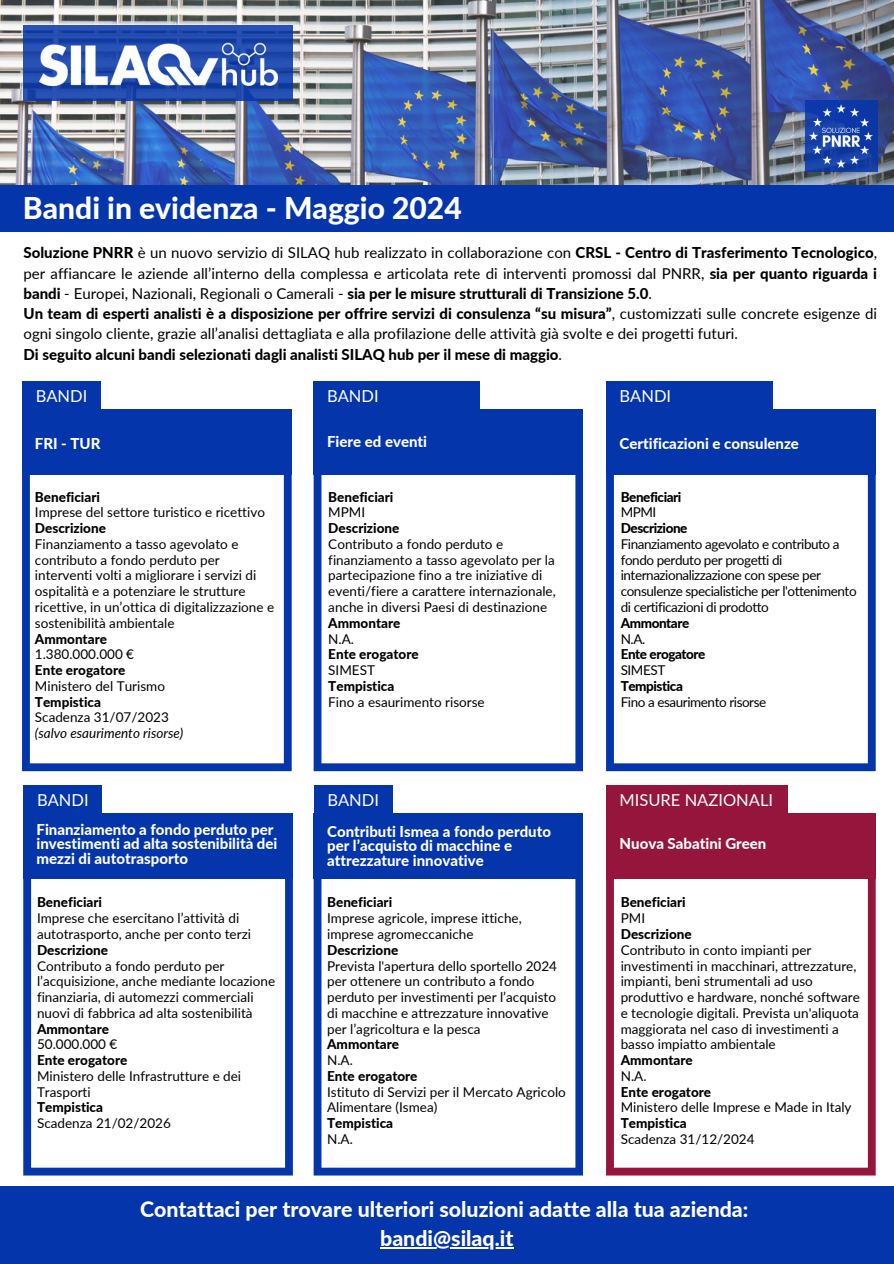
<style>
.page{position:relative;width:894px;height:1264px;background:#fff}
.page>*{position:absolute;margin:0;border:0;box-sizing:border-box;transform-origin:0 0}
.t1{font:800 30px "Lato";color:#fff}
.t2{font:800 21.3px "Lato";color:#fff}
.t3{font:16.5px "Lato";color:#fff}
.t4{font:15px/20.2px "Lato";color:#000}
.t5{font:800 15px/14.7px "Lato";color:#fff}
.t6{font:13.5px/15.8px "Lato";color:#000}
.t7{font:800 13.5px "Lato";color:#000}
.t8{font:13.5px/15.8px "Lato";letter-spacing:-.03em;color:#000}
.t9{font:800 13.5px "Lato";letter-spacing:-.03em;color:#000}
.t10{font:italic 13.5px "Lato";color:#000}
.s1{font-weight:800}
</style>
<div class="page">
<img style="left:0;top:0;width:893px;height:185px">
<div style="left:804px;top:100px;width:72px;height:71px;background:linear-gradient(to right,#113da9,#0c38a1)"></div>
<img style="left:809px;top:104px;width:63px;height:64px">
<div style="left:0;top:185px;width:893px;height:47px;background:#0435ab"></div>
<div style="left:0;top:1186px;width:893px;height:77px;background:#0435ab"></div>
<svg style="left:23px;top:25px;width:270px;height:75px;background:#204aad"></svg>
<img style="left:39px;top:39px;width:238px;height:47px">
<hr style="left:380px;top:1247px;width:133px;height:1px;background:#fff">
<div style="left:23px;top:785px;width:79px;height:33px;background:#0435ab"></div>
<div style="left:23px;top:813px;width:270px;height:66px;background:#0435ab"></div>
<svg style="left:23px;top:879px;width:270px;height:296px"></svg>
<div style="left:606px;top:813px;width:269px;height:66px;background:#95153c"></div>
<svg style="left:606px;top:879px;width:269px;height:296px"></svg>
<div style="left:606px;top:785px;width:181px;height:33px;background:#95153c"></div>
<div style="left:22px;top:381px;width:79px;height:33px;background:#0435ab"></div>
<div style="left:22px;top:409px;width:269px;height:65px;background:#0435ab"></div>
<svg style="left:22px;top:474px;width:269px;height:297px"></svg>
<div style="left:313px;top:409px;width:270px;height:65px;background:#0435ab"></div>
<svg style="left:313px;top:474px;width:270px;height:297px"></svg>
<div style="left:606px;top:409px;width:269px;height:65px;background:#0435ab"></div>
<svg style="left:606px;top:474px;width:269px;height:297px"></svg>
<div style="left:313px;top:381px;width:167px;height:33px;background:#0435ab"></div>
<div style="left:606px;top:381px;width:166px;height:33px;background:#0435ab"></div>
<div style="left:314px;top:785px;width:78px;height:33px;background:#0435ab"></div>
<div style="left:313px;top:813px;width:270px;height:66px;background:#0435ab"></div>
<svg style="left:313px;top:879px;width:270px;height:296px"></svg>
<p class="t1" style="left:23px;top:190px;width:440px">Bandi in evidenza - Maggio 2024</p>
<h1 class="t4" style="left:23px;top:242px;width:854px"><span class="s1">Soluzione PNRR</span> è un nuovo servizio di SILAQ hub realizzato in collaborazione con <span class="s1">CRSL - Centro di Trasferimento Tecnologico</span>, per affiancare le aziende all’interno della complessa e articolata rete di interventi promossi dal PNRR, <span class="s1">sia per quanto riguarda i bandi</span> - Europei, Nazionali, Regionali o Camerali - <span class="s1">sia per le misure strutturali di Transizione 5.0</span>.<br><span class="s1">Un team di esperti analisti è a disposizione per offrire servizi di consulenza “su misura”</span>, customizzati sulle concrete esigenze di ogni singolo cliente, grazie all’analisi dettagliata e alla profilazione delle attività già svolte e dei progetti futuri.<br><span class="s1">Di seguito alcuni bandi selezionati dagli analisti SILAQ hub per il mese di maggio</span>.</h1>
<h4 class="t3" style="left:36px;top:385px;width:53px">BANDI</h4>
<p class="t3" style="left:327px;top:385px;width:53px">BANDI</p>
<h4 class="t3" style="left:619px;top:385px;width:53px">BANDI</h4>
<h4 class="t5" style="left:35px;top:436px;width:67px">FRI - TUR</h4>
<p class="t5" style="left:327px;top:434px;width:101px">Fiere ed eventi</p>
<p class="t5" style="left:619px;top:436px;width:181px">Certificazioni e consulenze</p>
<h5 class="t7" style="left:35px;top:488px;width:67px">Beneficiari</h5>
<p class="t6" style="left:35px;top:504px;width:231px">Imprese del settore turistico e ricettivo</p>
<p class="t7" style="left:35px;top:520px;width:73px">Descrizione</p>
<p class="t6" style="left:35px;top:536px;width:241px">Finanziamento a tasso agevolato e contributo a fondo perduto per interventi volti a migliorare i servizi di ospitalità e a potenziare le strutture ricettive, in un’ottica di digitalizzazione e sostenibilità ambientale</p>
<p class="t7" style="left:35px;top:630px;width:74px">Ammontare</p>
<p class="t6" style="left:35px;top:646px;width:101px">1.380.000.000 €</p>
<p class="t7" style="left:35px;top:661px;width:92px">Ente erogatore</p>
<p class="t6" style="left:35px;top:677px;width:131px">Ministero del Turismo</p>
<p class="t7" style="left:35px;top:693px;width:68px">Tempistica</p>
<p class="t6" style="left:35px;top:709px;width:135px">Scadenza 31/07/2023</p>
<p class="t10" style="left:35px;top:724px;width:150px">(salvo esaurimento risorse)</p>
<h5 class="t7" style="left:328px;top:488px;width:67px">Beneficiari</h5>
<p class="t6" style="left:328px;top:504px;width:38px">MPMI</p>
<p class="t7" style="left:328px;top:520px;width:73px">Descrizione</p>
<p class="t6" style="left:328px;top:536px;width:229px">Contributo a fondo perduto e finanziamento a tasso agevolato per la partecipazione fino a tre iniziative di eventi/fiere a carattere internazionale, anche in diversi Paesi di destinazione</p>
<p class="t7" style="left:328px;top:614px;width:74px">Ammontare</p>
<p class="t6" style="left:328px;top:630px;width:27px">N.A.</p>
<p class="t7" style="left:328px;top:646px;width:92px">Ente erogatore</p>
<p class="t6" style="left:328px;top:662px;width:48px">SIMEST</p>
<p class="t7" style="left:328px;top:677px;width:68px">Tempistica</p>
<p class="t6" style="left:328px;top:693px;width:158px">Fino a esaurimento risorse</p>
<h4 class="t9" style="left:620px;top:488px;width:62px">Beneficiari</h4>
<h5 class="t6" style="left:620px;top:504px;width:37px">MPMI</h5>
<p class="t9" style="left:620px;top:520px;width:68px">Descrizione</p>
<p class="t8" style="left:620px;top:536px;width:237px">Finanziamento agevolato e contributo a fondo perduto per progetti di internazionalizzazione con spese per consulenze specialistiche per l'ottenimento di certificazioni di prodotto</p>
<p class="t9" style="left:620px;top:614px;width:70px">Ammontare</p>
<p class="t6" style="left:620px;top:630px;width:26px">N.A.</p>
<p class="t9" style="left:620px;top:646px;width:86px">Ente erogatore</p>
<p class="t6" style="left:620px;top:662px;width:46px">SIMEST</p>
<p class="t9" style="left:620px;top:677px;width:64px">Tempistica</p>
<p class="t8" style="left:620px;top:693px;width:147px">Fino a esaurimento risorse</p>
<h3 class="t3" style="left:37px;top:789px;width:53px">BANDI</h3>
<h5 class="t3" style="left:327px;top:789px;width:53px">BANDI</h5>
<p class="t3" style="left:619px;top:789px;width:155px">MISURE NAZIONALI</p>
<p class="t5" style="left:36px;top:821px;width:242px">Finanziamento a fondo perduto per investimenti ad alta sostenibilità dei mezzi di autotrasporto</p>
<h2 class="t5" style="left:327px;top:823px;width:225px">Contributi Ismea a fondo perduto per l’acquisto di macchine e attrezzature innovative</h2>
<p class="t5" style="left:619px;top:836px;width:148px">Nuova Sabatini Green</p>
<p class="t7" style="left:37px;top:894px;width:67px">Beneficiari</p>
<p class="t6" style="left:37px;top:910px;width:215px">Imprese che esercitano l’attività di autotrasporto, anche per conto terzi</p>
<p class="t7" style="left:37px;top:941px;width:73px">Descrizione</p>
<p class="t6" style="left:37px;top:957px;width:239px">Contributo a fondo perduto per l’acquisizione, anche mediante locazione finanziaria, di automezzi commerciali nuovi di fabbrica ad alta sostenibilità</p>
<p class="t7" style="left:37px;top:1020px;width:74px">Ammontare</p>
<p class="t6" style="left:37px;top:1036px;width:82px">50.000.000 €</p>
<p class="t7" style="left:37px;top:1051px;width:92px">Ente erogatore</p>
<p class="t6" style="left:37px;top:1067px;width:206px">Ministero delle Infrastrutture e dei<br>Trasporti</p>
<p class="t7" style="left:37px;top:1098px;width:68px">Tempistica</p>
<p class="t6" style="left:37px;top:1114px;width:135px">Scadenza 21/02/2026</p>
<p class="t7" style="left:327px;top:894px;width:67px">Beneficiari</p>
<p class="t6" style="left:327px;top:910px;width:196px">Imprese agricole, imprese ittiche, imprese agromeccaniche</p>
<p class="t7" style="left:327px;top:941px;width:73px">Descrizione</p>
<p class="t6" style="left:327px;top:957px;width:231px">Prevista l'apertura dello sportello 2024 per ottenere un contributo a fondo perduto per investimenti per l’acquisto di macchine e attrezzature innovative per l’agricoltura e la pesca</p>
<p class="t7" style="left:327px;top:1035px;width:74px">Ammontare</p>
<p class="t6" style="left:327px;top:1051px;width:27px">N.A.</p>
<p class="t7" style="left:327px;top:1067px;width:92px">Ente erogatore</p>
<p class="t6" style="left:327px;top:1083px;width:240px">Istituto di Servizi per il Mercato Agricolo<br>Alimentare (Ismea)</p>
<p class="t7" style="left:327px;top:1114px;width:68px">Tempistica</p>
<p class="t6" style="left:327px;top:1130px;width:27px">N.A.</p>
<h4 class="t7" style="left:620px;top:894px;width:67px">Beneficiari</h4>
<h5 class="t6" style="left:620px;top:910px;width:26px">PMI</h5>
<p class="t7" style="left:620px;top:925px;width:73px">Descrizione</p>
<p class="t6" style="left:620px;top:941px;width:241px">Contributo in conto impianti per investimenti in macchinari, attrezzature, impianti, beni strumentali ad uso produttivo e hardware, nonché software e tecnologie digitali. Prevista un'aliquota maggiorata nel caso di investimenti a basso impiatto ambientale</p>
<p class="t7" style="left:620px;top:1051px;width:74px">Ammontare</p>
<p class="t6" style="left:620px;top:1067px;width:27px">N.A.</p>
<p class="t7" style="left:620px;top:1083px;width:92px">Ente erogatore</p>
<p class="t6" style="left:620px;top:1099px;width:232px">Ministero delle Imprese e Made in Italy</p>
<p class="t7" style="left:620px;top:1114px;width:68px">Tempistica</p>
<p class="t6" style="left:620px;top:1130px;width:135px">Scadenza 31/12/2024</p>
<h6 class="t2" style="left:140px;top:1195px;width:609px">Contattaci per trovare ulteriori soluzioni adatte alla tua azienda:</h6>
<h4 class="t2" style="left:380px;top:1225px;width:135px">bandi@silaq.it</h4>
</div>
